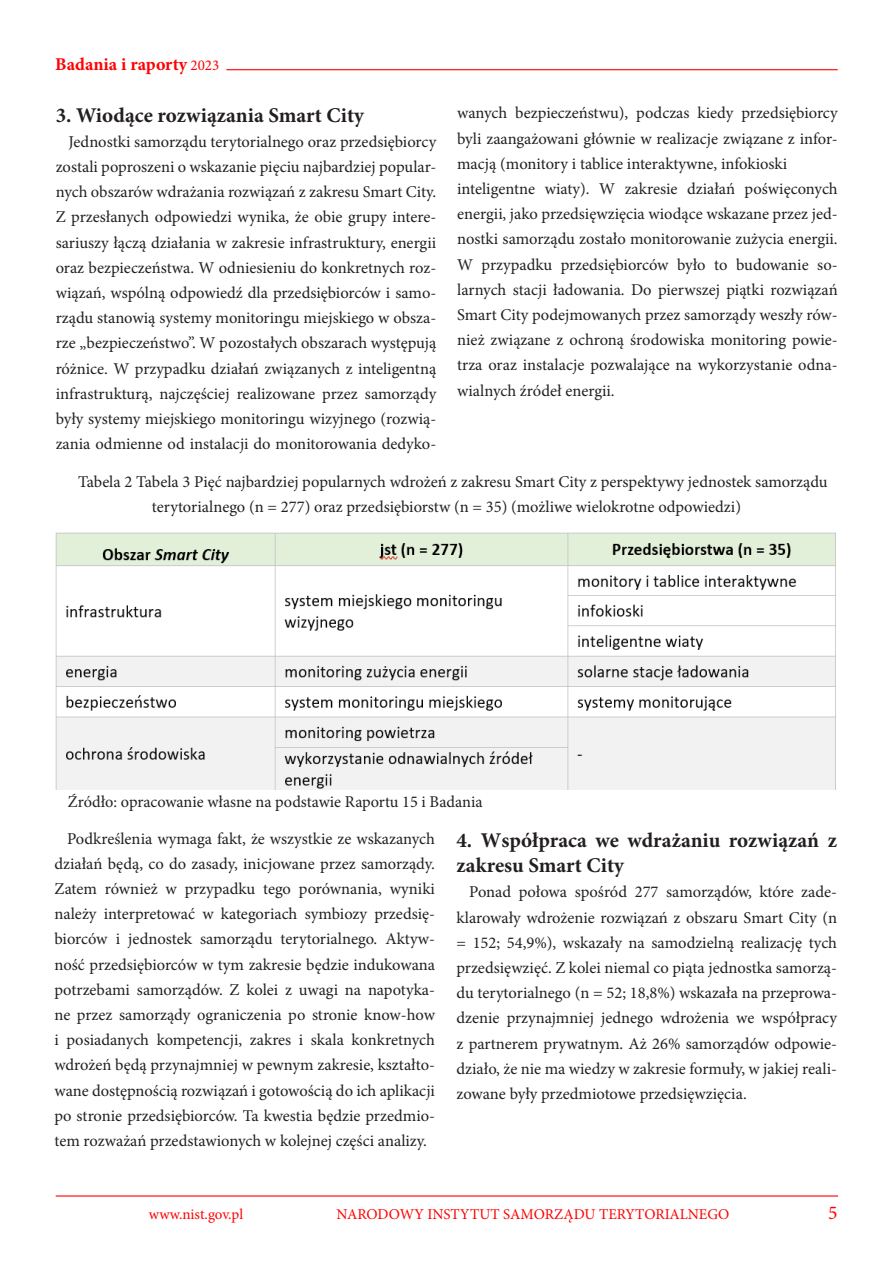
<style>
.page{position:relative;width:893px;height:1263px;background:#fff}
.page>*{position:absolute;margin:0;border:0;box-sizing:border-box;transform-origin:0 0}
.PRZYPIS_kopia_2{font:700 21px/25.2px "Minion Pro";color:#231f20}
.t1{font:19.5px "Minion Pro";color:#f00}
.t2{font:700 18px "Minion Pro";color:#f00}
.PRZYPIS_kopia_2-2{font:16.5px/25.2px "Minion Pro";color:#231f20;text-align:justify}
.t3{font:15px "Minion Pro";color:#f00}
.s1{font-weight:400;font-size:15px}
</style>
<div class="page">
<hr style="left:56px;top:1195px;width:782px;height:1px;background:#f00">
<hr style="left:226px;top:69px;width:612px;height:1px;background:#f00">
<img style="left:56px;top:533px;width:780px;height:256px">
<p class="t2" style="left:55px;top:52px;width:166px">Badania i raporty <span class="s1">2023</span></p>
<p class="PRZYPIS_kopia_2" style="left:56px;top:102px;width:310px">3. Wiodące rozwiązania Smart City</p>
<p class="PRZYPIS_kopia_2-2" style="left:56px;top:129px;width:382px;text-indent:13px">Jednostki samorządu terytorialnego oraz przedsiębiorcy zostali poproszeni o wskazanie pięciu najbardziej popular&shy;nych obszarów wdrażania rozwiązań z zakresu Smart City.<br>Z przesłanych odpowiedzi wynika, że obie grupy intere&shy;sariuszy łączą działania w zakresie infrastruktury, energii oraz bezpieczeństwa. W odniesieniu do konkretnych roz&shy;wiązań, wspólną odpowiedź dla przedsiębiorców i samo&shy;rządu stanowią systemy monitoringu miejskiego w obsza&shy;rze „bezpieczeństwo”. W pozostałych obszarach występują różnice. W przypadku działań związanych z inteligentną infrastrukturą, najczęściej realizowane przez samorządy były systemy miejskiego monitoringu wizyjnego (rozwią&shy;zania odmienne od instalacji do monitorowania dedyko-</p>
<p class="PRZYPIS_kopia_2-2" style="left:457px;top:101px;width:382px">wanych bezpieczeństwu), podczas kiedy przedsiębiorcy byli zaangażowani głównie w realizacje związane z infor&shy;macją (monitory i tablice interaktywne, infokioski</p>
<p class="PRZYPIS_kopia_2-2" style="left:457px;top:176px;width:382px">inteligentne wiaty). W zakresie działań poświęconych energii, jako przedsięwzięcia wiodące wskazane przez jed&shy;nostki samorządu zostało monitorowanie zużycia energii.<br>W przypadku przedsiębiorców było to budowanie so&shy;larnych stacji ładowania. Do pierwszej piątki rozwiązań Smart City podejmowanych przez samorządy weszły rów&shy;nież związane z ochroną środowiska monitoring powie&shy;trza oraz instalacje pozwalające na wykorzystanie odna&shy;wialnych źródeł energii.</p>
<p class="PRZYPIS_kopia_2-2" style="left:152px;top:469px;width:677px;text-indent:-74px">Tabela 2 Tabela 3 Pięć najbardziej popularnych wdrożeń z zakresu Smart City z perspektywy jednostek samorządu terytorialnego (n = 277) oraz przedsiębiorstw (n = 35) (możliwe wielokrotne odpowiedzi)</p>
<p class="PRZYPIS_kopia_2-2" style="left:68px;top:790px;width:416px">Źródło: opracowanie własne na podstawie Raportu 15 i Badania</p>
<p class="PRZYPIS_kopia_2-2" style="left:54px;top:826px;width:382px;text-indent:13px">Podkreślenia wymaga fakt, że wszystkie ze wskazanych działań będą, co do zasady, inicjowane przez samorządy.<br>Zatem również w przypadku tego porównania, wyniki należy interpretować w kategoriach symbiozy przedsię&shy;biorców i jednostek samorządu terytorialnego. Aktyw&shy;ność przedsiębiorców w tym zakresie będzie indukowana potrzebami samorządów. Z kolei z uwagi na napotyka&shy;ne przez samorządy ograniczenia po stronie know-how i posiadanych kompetencji, zakres i skala konkretnych wdrożeń będą przynajmniej w pewnym zakresie, kształto&shy;wane dostępnością rozwiązań i gotowością do ich aplikacji po stronie przedsiębiorców. Ta kwestia będzie przedmio&shy;tem rozważań przedstawionych w kolejnej części analizy.</p>
<p class="PRZYPIS_kopia_2" style="left:456px;top:827px;width:382px">4. Współpraca we wdrażaniu rozwiązań z zakresu Smart City</p>
<p class="PRZYPIS_kopia_2-2" style="left:456px;top:879px;width:382px;text-indent:13px">Ponad połowa spośród 277 samorządów, które zade&shy;klarowały wdrożenie rozwiązań z obszaru Smart City (n = 152; 54,9%), wskazały na samodzielną realizację tych przedsięwzięć. Z kolei niemal co piąta jednostka samorzą&shy;du terytorialnego (n = 52; 18,8%) wskazała na przeprowa&shy;dzenie przynajmniej jednego wdrożenia we współpracy z partnerem prywatnym. Aż 26% samorządów odpowie&shy;działo, że nie ma wiedzy w zakresie formuły, w jakiej reali&shy;zowane były przedmiotowe przedsięwzięcia.</p>
<p class="t3" style="left:149px;top:1204px;width:96px">www.nist.gov.pl</p>
<p class="t3" style="left:336px;top:1204px;width:394px">NARODOWY INSTYTUT SAMORZĄDU TERYTORIALNEGO</p>
<p class="t1" style="left:828px;top:1199px;width:11px">5</p>
</div>
